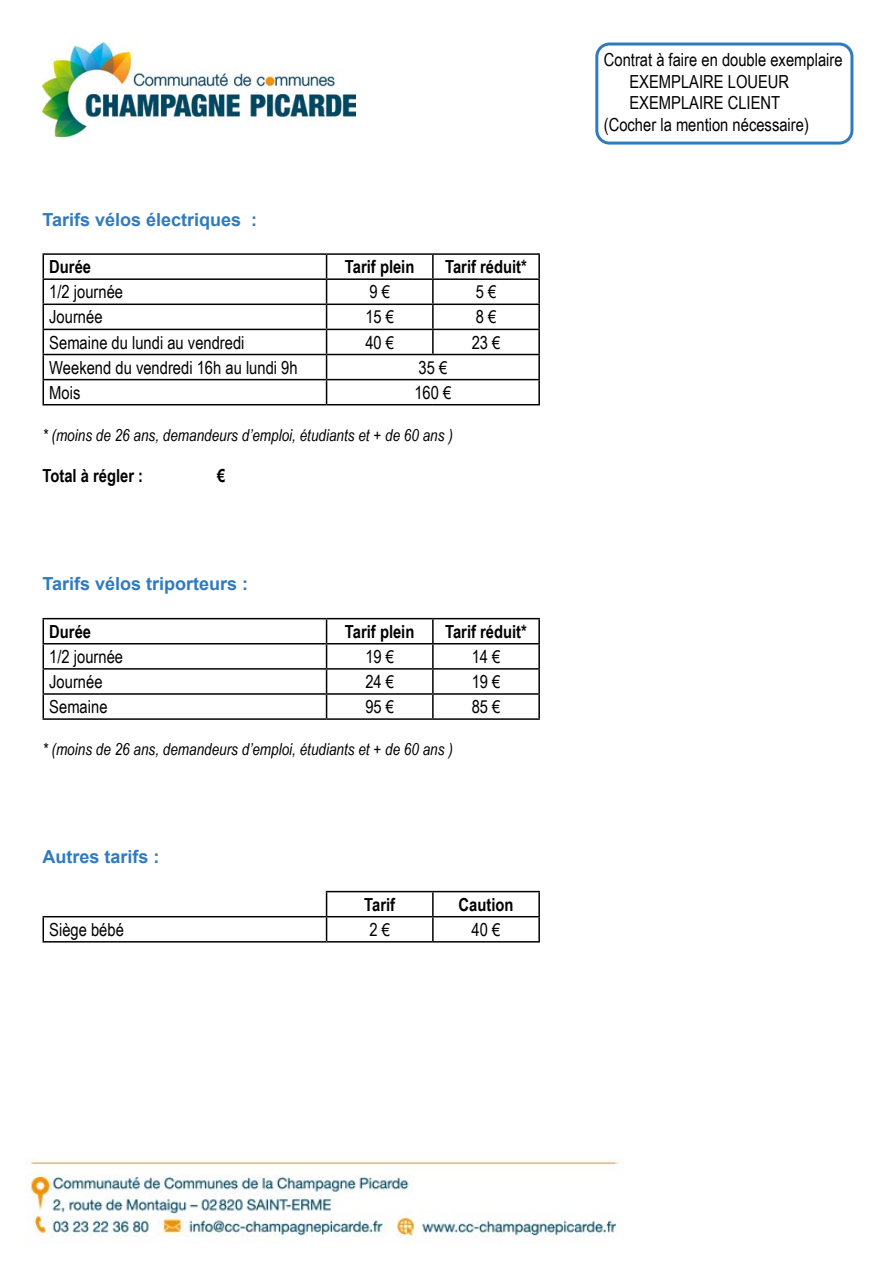
<style>
.page{position:relative;width:893px;height:1263px;background:#fff}
.page>*{position:absolute;margin:0;border:0;box-sizing:border-box;transform-origin:0 0}
.t1{font:18px "Arial Narrow";color:#000}
.t2{font:700 18px "Arial Narrow";color:#000}
.t3{font:700 18px "Arial";color:#307abf}
.t4{font:italic 16.5px "Arial Narrow";color:#000}
</style>
<div class="page">
<img style="left:43px;top:43px;width:312px;height:93px">
<img style="left:25px;top:1160px;width:594px;height:81px">
<div style="left:595px;top:43px;width:258px;height:102px;border:3px solid #307abf;border-radius:13px"></div>
<hr style="left:43px;top:253px;width:284px;height:2px;background:#000">
<hr style="left:327px;top:253px;width:106px;height:2px;background:#000">
<hr style="left:433px;top:253px;width:107px;height:2px;background:#000">
<hr style="left:432px;top:255px;width:2px;height:23px;background:#000">
<hr style="left:538px;top:255px;width:2px;height:23px;background:#000">
<hr style="left:43px;top:278px;width:284px;height:2px;background:#000">
<hr style="left:327px;top:278px;width:106px;height:2px;background:#000">
<hr style="left:433px;top:278px;width:107px;height:2px;background:#000">
<hr style="left:432px;top:280px;width:2px;height:24px;background:#000">
<hr style="left:538px;top:280px;width:2px;height:24px;background:#000">
<hr style="left:43px;top:304px;width:284px;height:1px;background:#000">
<hr style="left:327px;top:304px;width:106px;height:1px;background:#000">
<hr style="left:433px;top:304px;width:107px;height:1px;background:#000">
<hr style="left:432px;top:305px;width:2px;height:24px;background:#000">
<hr style="left:538px;top:305px;width:2px;height:24px;background:#000">
<hr style="left:43px;top:329px;width:284px;height:1px;background:#000">
<hr style="left:327px;top:329px;width:106px;height:1px;background:#000">
<hr style="left:433px;top:329px;width:107px;height:1px;background:#000">
<hr style="left:432px;top:330px;width:2px;height:24px;background:#000">
<hr style="left:538px;top:330px;width:2px;height:24px;background:#000">
<hr style="left:43px;top:354px;width:284px;height:1px;background:#000">
<hr style="left:327px;top:354px;width:106px;height:1px;background:#000">
<hr style="left:433px;top:354px;width:107px;height:1px;background:#000">
<hr style="left:538px;top:355px;width:2px;height:24px;background:#000">
<hr style="left:43px;top:379px;width:284px;height:1px;background:#000">
<svg style="left:43px;top:255px;width:1px;height:149px"></svg>
<hr style="left:327px;top:379px;width:106px;height:1px;background:#000">
<svg style="left:326px;top:255px;width:1px;height:149px"></svg>
<hr style="left:433px;top:379px;width:107px;height:1px;background:#000">
<hr style="left:538px;top:380px;width:2px;height:24px;background:#000">
<hr style="left:43px;top:404px;width:284px;height:1px;background:#000">
<hr style="left:327px;top:404px;width:106px;height:1px;background:#000">
<hr style="left:433px;top:404px;width:107px;height:1px;background:#000">
<hr style="left:43px;top:618px;width:284px;height:1px;background:#000">
<hr style="left:327px;top:618px;width:106px;height:1px;background:#000">
<hr style="left:433px;top:618px;width:107px;height:1px;background:#000">
<hr style="left:432px;top:619px;width:2px;height:24px;background:#000">
<hr style="left:538px;top:619px;width:2px;height:24px;background:#000">
<hr style="left:43px;top:643px;width:284px;height:1px;background:#000">
<hr style="left:327px;top:643px;width:106px;height:1px;background:#000">
<hr style="left:433px;top:643px;width:107px;height:1px;background:#000">
<hr style="left:432px;top:644px;width:2px;height:24px;background:#000">
<hr style="left:538px;top:644px;width:2px;height:24px;background:#000">
<hr style="left:43px;top:668px;width:284px;height:2px;background:#000">
<hr style="left:327px;top:668px;width:106px;height:2px;background:#000">
<hr style="left:433px;top:668px;width:107px;height:2px;background:#000">
<hr style="left:432px;top:670px;width:2px;height:23px;background:#000">
<hr style="left:538px;top:670px;width:2px;height:23px;background:#000">
<hr style="left:43px;top:693px;width:284px;height:2px;background:#000">
<svg style="left:43px;top:619px;width:1px;height:99px"></svg>
<hr style="left:327px;top:693px;width:106px;height:2px;background:#000">
<svg style="left:326px;top:619px;width:1px;height:99px"></svg>
<hr style="left:433px;top:693px;width:107px;height:2px;background:#000">
<hr style="left:432px;top:695px;width:2px;height:23px;background:#000">
<hr style="left:538px;top:695px;width:2px;height:23px;background:#000">
<hr style="left:43px;top:718px;width:284px;height:2px;background:#000">
<hr style="left:327px;top:718px;width:106px;height:2px;background:#000">
<hr style="left:433px;top:718px;width:107px;height:2px;background:#000">
<hr style="left:326px;top:891px;width:107px;height:1px;background:#000">
<hr style="left:433px;top:891px;width:107px;height:1px;background:#000">
<hr style="left:432px;top:892px;width:2px;height:24px;background:#000">
<hr style="left:538px;top:892px;width:2px;height:24px;background:#000">
<hr style="left:43px;top:916px;width:284px;height:1px;background:#000">
<svg style="left:43px;top:917px;width:1px;height:24px"></svg>
<hr style="left:327px;top:916px;width:106px;height:1px;background:#000">
<svg style="left:326px;top:892px;width:1px;height:49px"></svg>
<hr style="left:433px;top:916px;width:107px;height:1px;background:#000">
<hr style="left:432px;top:917px;width:2px;height:24px;background:#000">
<hr style="left:538px;top:917px;width:2px;height:24px;background:#000">
<hr style="left:43px;top:941px;width:284px;height:1px;background:#000">
<hr style="left:327px;top:941px;width:106px;height:1px;background:#000">
<hr style="left:433px;top:941px;width:107px;height:1px;background:#000">
<p class="t3" style="left:43px;top:207px;width:216px">Tarifs vélos électriques :</p>
<p class="t2" style="left:49px;top:253px;width:43px">Durée</p>
<p class="t2" style="left:345px;top:253px;width:71px">Tarif plein</p>
<p class="t2" style="left:445px;top:253px;width:83px">Tarif réduit*</p>
<p class="t1" style="left:49px;top:279px;width:75px">1/2 journée</p>
<p class="t1" style="left:369px;top:279px;width:22px">9 €</p>
<p class="t1" style="left:476px;top:279px;width:22px">5 €</p>
<p class="t1" style="left:49px;top:304px;width:55px">Journée</p>
<p class="t1" style="left:365px;top:304px;width:30px">15 €</p>
<p class="t1" style="left:476px;top:304px;width:22px">8 €</p>
<p class="t1" style="left:49px;top:329px;width:197px">Semaine du lundi au vendredi</p>
<p class="t1" style="left:365px;top:329px;width:30px">40 €</p>
<p class="t1" style="left:472px;top:329px;width:30px">23 €</p>
<p class="t1" style="left:49px;top:354px;width:250px">Weekend du vendredi 16h au lundi 9h</p>
<p class="t1" style="left:419px;top:354px;width:30px">35 €</p>
<p class="t1" style="left:49px;top:379px;width:33px">Mois</p>
<p class="t1" style="left:414px;top:379px;width:38px">160 €</p>
<p class="t4" style="left:43px;top:424px;width:412px">* (moins de 26 ans, demandeurs d’emploi, étudiants et + de 60 ans )</p>
<p class="t2" style="left:43px;top:462px;width:102px">Total à régler :</p>
<p class="t2" style="left:217px;top:462px;width:10px">€</p>
<p class="t3" style="left:43px;top:571px;width:207px">Tarifs vélos triporteurs :</p>
<p class="t2" style="left:49px;top:618px;width:43px">Durée</p>
<p class="t2" style="left:345px;top:618px;width:71px">Tarif plein</p>
<p class="t2" style="left:445px;top:618px;width:83px">Tarif réduit*</p>
<p class="t1" style="left:49px;top:643px;width:75px">1/2 journée</p>
<p class="t1" style="left:365px;top:643px;width:30px">19 €</p>
<p class="t1" style="left:472px;top:643px;width:30px">14 €</p>
<p class="t1" style="left:49px;top:668px;width:55px">Journée</p>
<p class="t1" style="left:365px;top:668px;width:30px">24 €</p>
<p class="t1" style="left:472px;top:668px;width:30px">19 €</p>
<p class="t1" style="left:49px;top:693px;width:60px">Semaine</p>
<p class="t1" style="left:365px;top:693px;width:30px">95 €</p>
<p class="t1" style="left:472px;top:693px;width:30px">85 €</p>
<p class="t4" style="left:43px;top:738px;width:412px">* (moins de 26 ans, demandeurs d’emploi, étudiants et + de 60 ans )</p>
<p class="t3" style="left:43px;top:844px;width:119px">Autres tarifs :</p>
<p class="t2" style="left:364px;top:891px;width:32px">Tarif</p>
<p class="t2" style="left:459px;top:891px;width:56px">Caution</p>
<p class="t1" style="left:49px;top:916px;width:76px">Siège bébé</p>
<p class="t1" style="left:369px;top:916px;width:22px">2 €</p>
<p class="t1" style="left:472px;top:916px;width:30px">40 €</p>
<p class="t1" style="left:604px;top:47px;width:240px">Contrat à faire en double exemplaire</p>
<p class="t1" style="left:629px;top:68px;width:161px">EXEMPLAIRE LOUEUR</p>
<p class="t1" style="left:629px;top:90px;width:152px">EXEMPLAIRE CLIENT</p>
<p class="t1" style="left:604px;top:112px;width:207px">(Cocher la mention nécessaire)</p>
</div>
